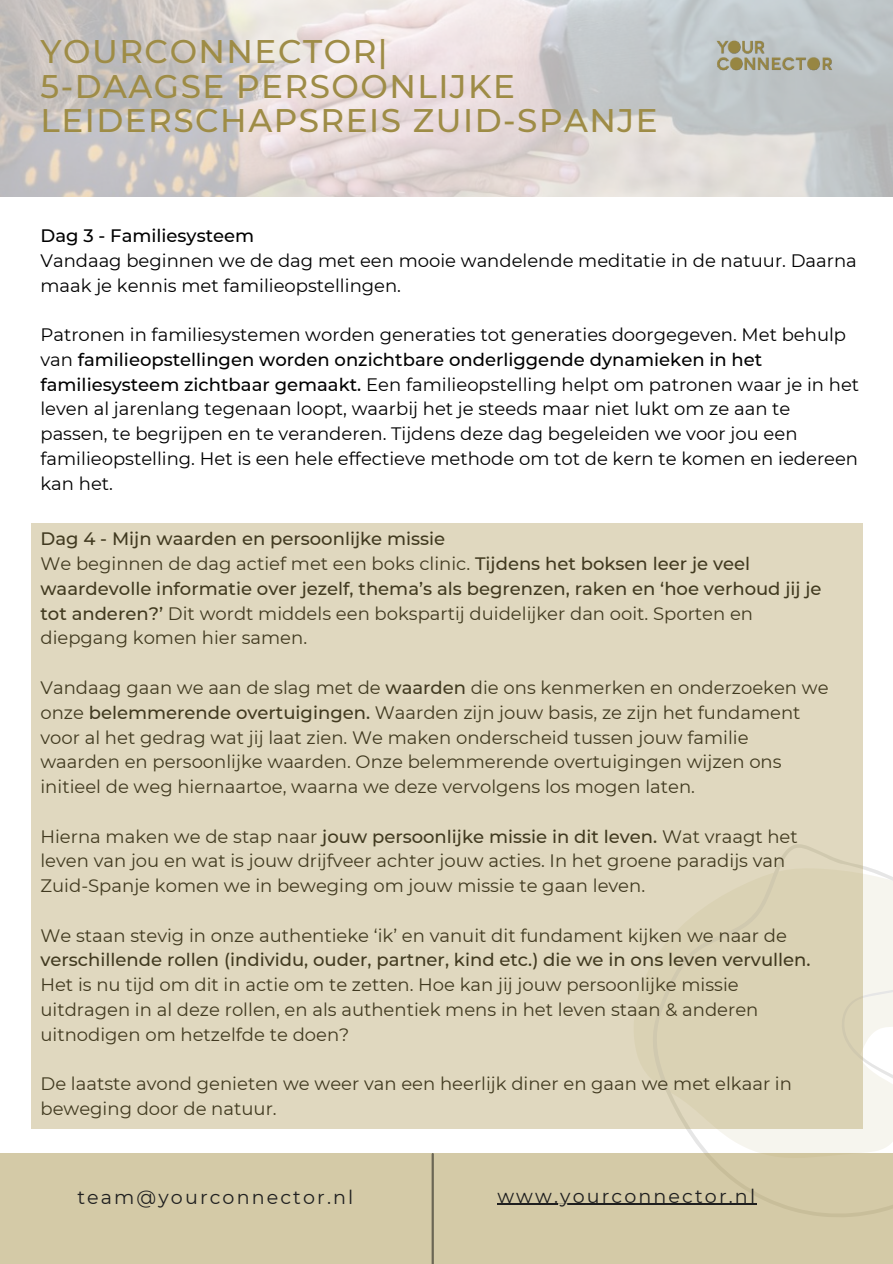
<style>
.page{position:relative;width:893px;height:1264px;background:#fff}
.page>*{position:absolute;margin:0;border:0;box-sizing:border-box;transform-origin:0 0}
.t1{font:500 32.7px/34.8px "Montserrat";letter-spacing:.045em;color:#9e8c46}
.t2{font:19.05px "Montserrat";letter-spacing:.11em;color:#1f1f1f}
.t3{font:18px/24.8px "Montserrat";color:#000}
.t4{font:500 18px "Montserrat";color:#000}
.s1{font-weight:500}
</style>
<div class="page">
<svg style="left:594px;top:801px;width:298px;height:351px;fill:#f6f5ee"></svg>
<div style="left:0;top:1152px;width:892px;height:111px;background:#d4caa7"></div>
<hr style="left:431px;top:1153px;width:3px;height:110px;background:#020301">
<hr style="left:497px;top:1203px;width:260px;height:1px;background:#1f1f1f">
<img style="left:0;top:0;width:892px;height:196px">
<img style="left:677px;top:0;width:194px;height:111px">
<div style="left:31px;top:523px;width:831px;height:605px;background:#e0d8bf"></div>
<p class="t1" style="left:40px;top:34px;width:618px">YOURCONNECTOR|<br>5-DAAGSE PERSOONLIJKE<br>LEIDERSCHAPSREIS ZUID-SPANJE</p>
<p class="t4" style="left:40px;top:225px;width:215px">Dag 3 - Familiesysteem</p>
<p class="t3" style="left:40px;top:248px;width:817px">Vandaag beginnen we de dag met een mooie wandelende meditatie in de natuur. Daarna maak je kennis met familieopstellingen.</p>
<p class="t3" style="left:40px;top:322px;width:820px">Patronen in familiesystemen worden generaties tot generaties doorgegeven. Met behulp van <span class="s1">familieopstellingen worden onzichtbare onderliggende dynamieken in het familiesysteem zichtbaar gemaakt.</span> Een familieopstelling helpt om patronen waar je in het leven al jarenlang tegenaan loopt, waarbij het je steeds maar niet lukt om ze aan te passen, te begrijpen en te veranderen. Tijdens deze dag begeleiden we voor jou een familieopstelling. Het is een hele effectieve methode om tot de kern te komen en iedereen kan het.</p>
<p class="t4" style="left:40px;top:528px;width:406px">Dag 4 - Mijn waarden en persoonlijke missie</p>
<p class="t3" style="left:40px;top:551px;width:782px">We beginnen de dag actief met een boks clinic. <span class="s1">Tijdens het boksen leer je veel waardevolle informatie over jezelf, thema’s als begrenzen, raken en ‘hoe verhoud jij je tot anderen?’</span> Dit wordt middels een bokspartij duidelijker dan ooit. Sporten en diepgang komen hier samen.</p>
<p class="t3" style="left:40px;top:675px;width:789px">Vandaag gaan we aan de slag met de <span class="s1">waarden</span> die ons kenmerken en onderzoeken we onze <span class="s1">belemmerende overtuigingen.</span> Waarden zijn jouw basis, ze zijn het fundament voor al het gedrag wat jij laat zien. We maken onderscheid tussen jouw familie waarden en persoonlijke waarden. Onze belemmerende overtuigingen wijzen ons initieel de weg hiernaartoe, waarna we deze vervolgens los mogen laten.</p>
<p class="t3" style="left:40px;top:823px;width:758px">Hierna maken we de stap naar <span class="s1">jouw persoonlijke missie in dit leven.</span> Wat vraagt het leven van jou en wat is jouw drijfveer achter jouw acties. In het groene paradijs van<br>Zuid-Spanje komen we in beweging om jouw missie te gaan leven.</p>
<p class="t3" style="left:40px;top:922px;width:771px">We staan stevig in onze authentieke ‘ik’ en vanuit dit fundament kijken we naar de <span class="s1">verschillende rollen (individu, ouder, partner, kind etc.) die we in ons leven vervullen.<br></span>Het is nu tijd om dit in actie om te zetten. Hoe kan jij jouw persoonlijke missie uitdragen in al deze rollen, en als authentiek mens in het leven staan &amp; anderen uitnodigen om hetzelfde te doen?</p>
<p class="t3" style="left:40px;top:1071px;width:753px">De laatste avond genieten we weer van een heerlijk diner en gaan we met elkaar in beweging door de natuur.</p>
<h1 class="t2" style="left:77px;top:1185px;width:277px">team@yourconnector.nl</h1>
<p class="t2" style="left:497px;top:1184px;width:259px">www.yourconnector.nl</p>
</div>
